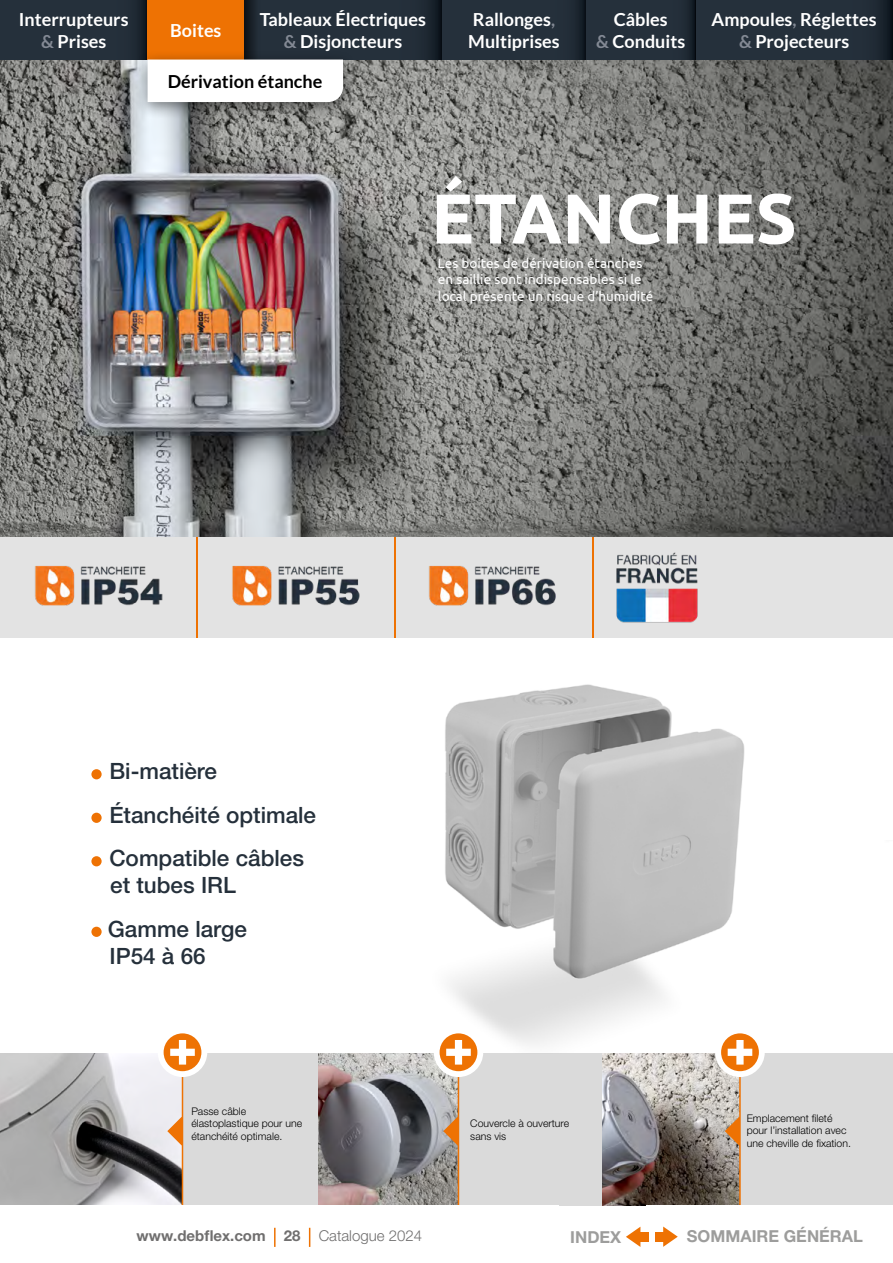
<style>
.page{position:relative;width:893px;height:1263px;background:#fff}
.page>*{position:absolute;margin:0;border:0;box-sizing:border-box;transform-origin:0 0}
.t1{font:700 70.5px "Ubuntu";color:#fff}
.t2{font:500 22.5px/43.5px "Helvetica Neue LT Pro";color:#25303b}
.t3{font:700 18px/21.6px "Lato";color:#fff;text-align:center}
.t4{font:700 18px "Lato";color:#000}
.t5{font:700 16.5px "Helvetica Neue LT Pro";color:#9d9d9c}
.t6{font:700 15px "Helvetica Neue LT Pro";color:#706f6f}
.t7{font:13.5px/16.2px "Ubuntu";color:#fff}
.t8{font:300 10.5px/12.6px "Helvetica Neue LT Pro";color:#000}
.s1{color:#838994}
.s2{font-weight:300}
</style>
<div class="page">
<img style="left:0;top:60px;width:893px;height:477px">
<div style="left:0;top:1053px;width:893px;height:156px;background:#dadada"></div>
<img style="left:0;top:1053px;width:158px;height:153px">
<img style="left:602px;top:1053px;width:113px;height:153px">
<img style="left:319px;top:1053px;width:115px;height:153px">
<img style="left:445px;top:684px;width:300px;height:361px">
<div style="left:0;top:537px;width:893px;height:101px;background:#e3e3e3"></div>
<hr style="left:196px;top:537px;width:2px;height:101px;background:#ee7203">
<img style="left:35px;top:565px;width:128px;height:41px">
<hr style="left:395px;top:537px;width:1px;height:101px;background:#ee7203">
<img style="left:232px;top:565px;width:128px;height:41px">
<hr style="left:592px;top:537px;width:2px;height:101px;background:#ee7203">
<img style="left:429px;top:565px;width:127px;height:41px">
<svg style="left:158px;top:1033px;width:49px;height:173px"></svg>
<svg style="left:434px;top:1027px;width:49px;height:179px"></svg>
<svg style="left:715px;top:1027px;width:50px;height:179px"></svg>
<div style="left:884px;top:646px;width:9px;height:197px;background:#fbfbfb"></div>
<div style="left:91px;top:769px;width:11px;height:10px;background:#ee7203;border-radius:50%"></div>
<div style="left:91px;top:813px;width:11px;height:10px;background:#ee7203;border-radius:50%"></div>
<div style="left:91px;top:856px;width:11px;height:10px;background:#ee7203;border-radius:50%"></div>
<div style="left:91px;top:927px;width:11px;height:10px;background:#ee7203;border-radius:50%"></div>
<img style="left:605px;top:534px;width:103px;height:89px">
<div style="left:861px;top:647px;width:32px;height:193px;background:#fff"></div>
<svg style="left:695px;top:0;width:198px;height:60px;background:#232d38"></svg>
<div style="left:442px;top:0;width:144px;height:60px;background:#25303b"></div>
<div style="left:0;top:0;width:148px;height:60px;background:#25303b"></div>
<div style="left:586px;top:0;width:109px;height:60px;background:#25303b"></div>
<svg style="left:261px;top:0;width:181px;height:60px;background:#222d38"></svg>
<div style="left:148px;top:0;width:96px;height:60px;background:#ee7203"></div>
<svg style="left:244px;top:0;width:17px;height:50px"></svg>
<div style="left:134px;top:50px;width:223px;height:70px;background:#000;opacity:.5"></div>
<svg style="left:148px;top:60px;width:195px;height:42px"></svg>
<div style="left:0;top:1206px;width:559px;height:57px;background:#fff"></div>
<svg style="left:274px;top:1228px;width:2px;height:19px"></svg>
<svg style="left:309px;top:1228px;width:1px;height:19px"></svg>
<div style="left:646px;top:1206px;width:247px;height:57px;background:#fff"></div>
<svg style="left:663px;top:1226px;width:15px;height:21px"></svg>
<div style="left:655px;top:1232px;width:10px;height:9px;background:#ee7203"></div>
<div style="left:557px;top:1206px;width:91px;height:57px;background:#fff"></div>
<svg style="left:626px;top:1227px;width:14px;height:20px"></svg>
<div style="left:639px;top:1232px;width:9px;height:9px;background:#ee7203"></div>
<h3 class="t3" style="left:260px;top:9px;width:168px">Tableaux Électriques <span class="s1">&amp;</span> Disjoncteurs</h3>
<h3 class="t3" style="left:19px;top:9px;width:111px">Interrupteurs <span class="s1">&amp;</span> Prises</h3>
<h3 class="t3" style="left:596px;top:9px;width:91px">Câbles<br><span class="s1">&amp;</span> Conduits</h3>
<h3 class="t3" style="left:468px;top:9px;width:93px;text-align:left">Rallonges<span class="s1">,<br></span>Multiprises</h3>
<h3 class="t3" style="left:170px;top:19px;width:53px">Boites</h3>
<h3 class="t4" style="left:168px;top:71px;width:156px">Dérivation étanche</h3>
<h3 class="t3" style="left:712px;top:9px;width:167px">Ampoules<span class="s1">,</span> Réglettes <span class="s1">&amp;</span> Projecteurs</h3>
<h1 class="t1" style="left:431px;top:176px;width:367px">ÉTANCHES</h1>
<p class="t7" style="left:438px;top:255px;width:217px">Les boites de dérivation étanches en saillie sont indispensables si le local présente un risque d’humidité</p>
<h2 class="t2" style="left:109px;top:749px;width:208px">Bi-matière<br>Étanchéité optimale<br>Compatible câbles</h2>
<h2 class="t2" style="left:108px;top:863px;width:141px">et tubes IRL<br>Gamme large</h2>
<h2 class="t2" style="left:109px;top:934px;width:98px">IP54 à 66</h2>
<p class="t8" style="left:191px;top:1104px;width:112px">Passe câble élastoplastique pour une étanchéité optimale.</p>
<p class="t8" style="left:470px;top:1117px;width:100px">Couvercle à ouverture sans vis</p>
<p class="t8" style="left:747px;top:1111px;width:106px">Emplacement fileté pour l’installation avec une cheville de fixation.</p>
<h3 class="t6" style="left:137px;top:1226px;width:287px">www.debflex.com 28 <span class="s2">Catalogue 2024</span></h3>
<h3 class="t5" style="left:570px;top:1226px;width:53px">INDEX</h3>
<h3 class="t5" style="left:687px;top:1226px;width:177px">SOMMAIRE GÉNÉRAL</h3>
</div>
